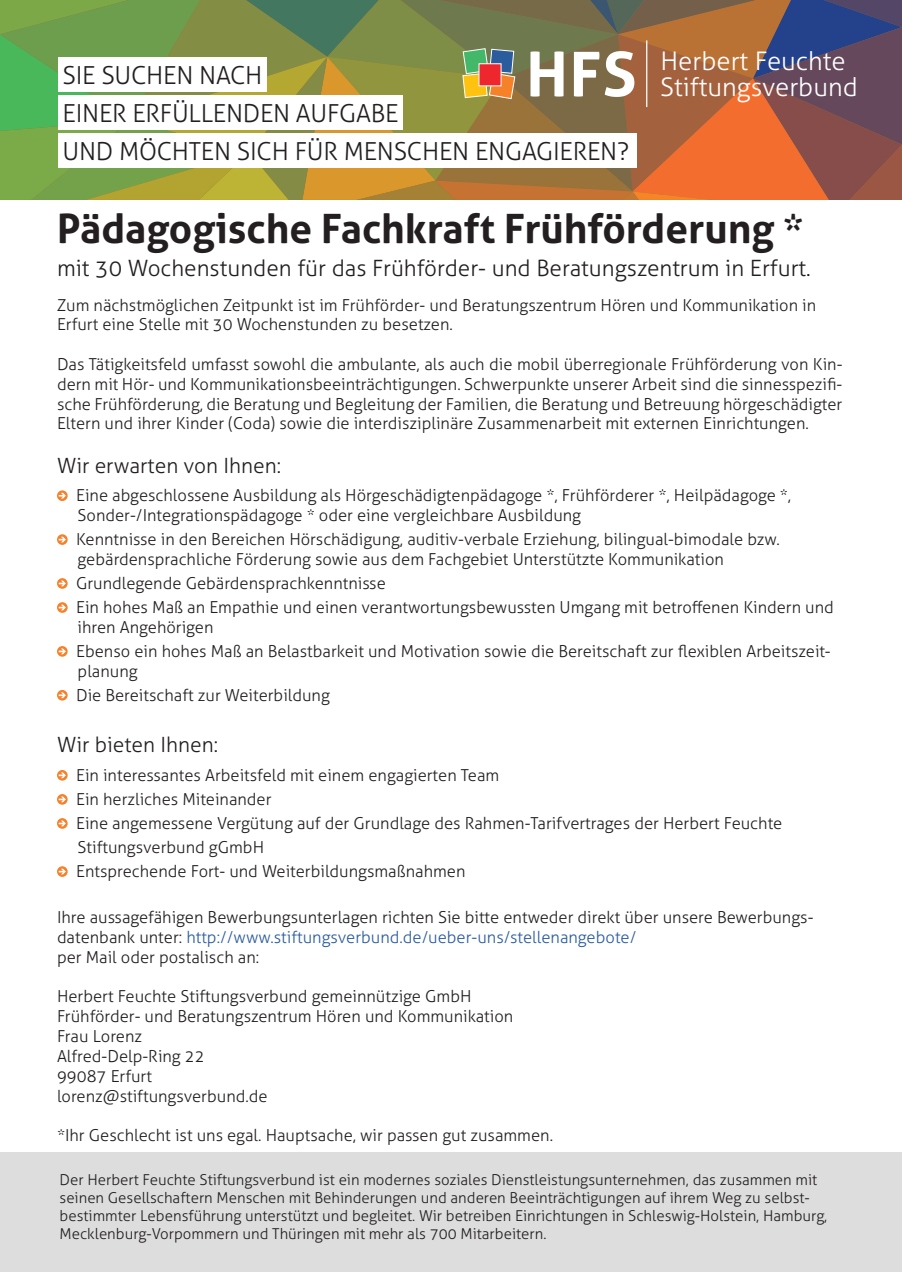
<style>
.page{position:relative;width:902px;height:1272px;background:#fff}
.page>*{position:absolute;margin:0;border:0;box-sizing:border-box;transform-origin:0 0}
.t1{font:700 61.65px "Aller";color:#fff}
.t2{font:700 40.5px "Aller";color:#231f20}
.t3{font:300 25.65px/25.5px "Aller";color:#fff}
.t4{font:300 24.9px/38px "Aller";letter-spacing:-.01em;color:#231f20}
.t5{font:300 22.5px "Aller";color:#231f20}
.t6{font:300 21px "Aller";color:#231f20}
.t7{font:300 16.5px/19.8px "Aller";color:#231f20}
.t8{font:300 15px/18px "Aller";color:#231f20}
.s1{color:#2b5c9e}
</style>
<div class="page">
<div style="left:0;top:1152px;width:901px;height:119px;background:#ddd"></div>
<svg style="left:0;top:0;width:901px;height:200px;background:#8e7a48"></svg>
<hr style="left:646px;top:40px;width:1px;height:67px;background:#fff">
<svg style="left:57px;top:490px;width:11px;height:11px"></svg>
<svg style="left:59px;top:493px;width:7px;height:5px"></svg>
<svg style="left:57px;top:534px;width:11px;height:11px"></svg>
<svg style="left:59px;top:536px;width:7px;height:6px"></svg>
<svg style="left:57px;top:578px;width:11px;height:10px"></svg>
<svg style="left:59px;top:580px;width:7px;height:6px"></svg>
<svg style="left:57px;top:602px;width:11px;height:11px"></svg>
<svg style="left:59px;top:604px;width:7px;height:6px"></svg>
<svg style="left:57px;top:646px;width:11px;height:10px"></svg>
<svg style="left:59px;top:648px;width:7px;height:6px"></svg>
<svg style="left:57px;top:690px;width:11px;height:10px"></svg>
<svg style="left:59px;top:692px;width:7px;height:6px"></svg>
<svg style="left:57px;top:770px;width:11px;height:10px"></svg>
<svg style="left:59px;top:772px;width:7px;height:6px"></svg>
<svg style="left:57px;top:794px;width:11px;height:10px"></svg>
<svg style="left:59px;top:796px;width:7px;height:6px"></svg>
<svg style="left:57px;top:818px;width:11px;height:10px"></svg>
<svg style="left:59px;top:820px;width:7px;height:6px"></svg>
<svg style="left:57px;top:866px;width:11px;height:10px"></svg>
<svg style="left:59px;top:868px;width:7px;height:6px"></svg>
<div style="left:58px;top:57px;width:209px;height:34px;background:#fff"></div>
<div style="left:58px;top:95px;width:345px;height:34px;background:#fff"></div>
<div style="left:58px;top:133px;width:579px;height:34px;background:#fff"></div>
<h1 class="t1" style="left:526px;top:36px;width:112px">HFS</h1>
<h3 class="t3" style="left:660px;top:48px;width:199px">Herbert Feuchte<br>Stiftungsverbund</h3>
<h3 class="t4" style="left:63px;top:56px;width:568px">SIE SUCHEN NACH<br>EINER ERFÜLLENDEN AUFGABE<br>UND MÖCHTEN SICH FÜR MENSCHEN ENGAGIEREN?</h3>
<h2 class="t2" style="left:57px;top:203px;width:747px">Pädagogische Fachkraft Frühförderung *</h2>
<h3 class="t5" style="left:57px;top:254px;width:755px">mit 30 Wochenstunden für das Frühförder- und Beratungszentrum in Erfurt.</h3>
<p class="t7" style="left:57px;top:295px;width:760px">Zum nächstmöglichen Zeitpunkt ist im Frühförder- und Beratungszentrum Hören und Kommunikation in<br>Erfurt eine Stelle mit 30 Wochenstunden zu besetzen.</p>
<p class="t7" style="left:57px;top:354px;width:787px;text-align:justify">Das Tätigkeitsfeld umfasst sowohl die ambulante, als auch die mobil überregionale Frühförderung von Kin&shy;dern mit Hör- und Kommunikationsbeeinträchtigungen. Schwerpunkte unserer Arbeit sind die sinnesspezifi&shy;sche Frühförderung, die Beratung und Begleitung der Familien, die Beratung und Betreuung hörgeschädigter Eltern und ihrer Kinder (Coda) sowie die interdisziplinäre Zusammenarbeit mit externen Einrichtungen.</p>
<p class="t6" style="left:57px;top:452px;width:226px">Wir erwarten von Ihnen:</p>
<p class="t7" style="left:76px;top:485px;width:716px">Eine abgeschlossene Ausbildung als Hörgeschädigtenpädagoge *, Frühförderer *, Heilpädagoge *,<br>Sonder-/Integrationspädagoge * oder eine vergleichbare Ausbildung</p>
<p class="t7" style="left:76px;top:529px;width:705px">Kenntnisse in den Bereichen Hörschädigung, auditiv-verbale Erziehung, bilingual-bimodale bzw. gebärdensprachliche Förderung sowie aus dem Fachgebiet Unterstützte Kommunikation</p>
<p class="t7" style="left:76px;top:571px;width:759px;line-height:24px">Grundlegende Gebärdensprachkenntnisse<br>Ein hohes Maß an Empathie und einen verantwortungsbewussten Umgang mit betroffenen Kindern und</p>
<p class="t7" style="left:76px;top:614px;width:756px;line-height:24px">ihren Angehörigen<br>Ebenso ein hohes Maß an Belastbarkeit und Motivation sowie die Bereitschaft zur flexiblen Arbeitszeit-</p>
<p class="t7" style="left:76px;top:658px;width:255px;line-height:24px">planung<br>Die Bereitschaft zur Weiterbildung</p>
<p class="t6" style="left:57px;top:732px;width:163px">Wir bieten Ihnen:</p>
<p class="t7" style="left:76px;top:762px;width:707px;line-height:24px">Ein interessantes Arbeitsfeld mit einem engagierten Team<br>Ein herzliches Miteinander<br>Eine angemessene Vergütung auf der Grundlage des Rahmen-Tarifvertrages der Herbert Feuchte Stiftungsverbund gGmbH<br>Entsprechende Fort- und Weiterbildungsmaßnahmen</p>
<p class="t7" style="left:57px;top:907px;width:758px">Ihre aussagefähigen Bewerbungsunterlagen richten Sie bitte entweder direkt über unsere Bewerbungs&shy;datenbank unter: <span class="s1">http://www.stiftungsverbund.de/ueber-uns/stellenangebote/<br></span>per Mail oder postalisch an:</p>
<p class="t7" style="left:57px;top:986px;width:458px">Herbert Feuchte Stiftungsverbund gemeinnützige GmbH<br>Frühförder- und Beratungszentrum Hören und Kommunikation<br>Frau Lorenz<br>Alfred-Delp-Ring 22<br>99087 Erfurt<br>lorenz@stiftungsverbund.de</p>
<p class="t7" style="left:57px;top:1125px;width:497px">*Ihr Geschlecht ist uns egal. Hauptsache, wir passen gut zusammen.</p>
<p class="t8" style="left:60px;top:1170px;width:769px">Der Herbert Feuchte Stiftungsverbund ist ein modernes soziales Dienstleistungsunternehmen, das zusammen mit seinen Gesellschaftern Menschen mit Behinderungen und anderen Beeinträchtigungen auf ihrem Weg zu selbst&shy;bestimmter Lebensführung unterstützt und begleitet. Wir betreiben Einrichtungen in Schleswig-Holstein, Hamburg, Mecklenburg-Vorpommern und Thüringen mit mehr als 700 Mitarbeitern.</p>
</div>
